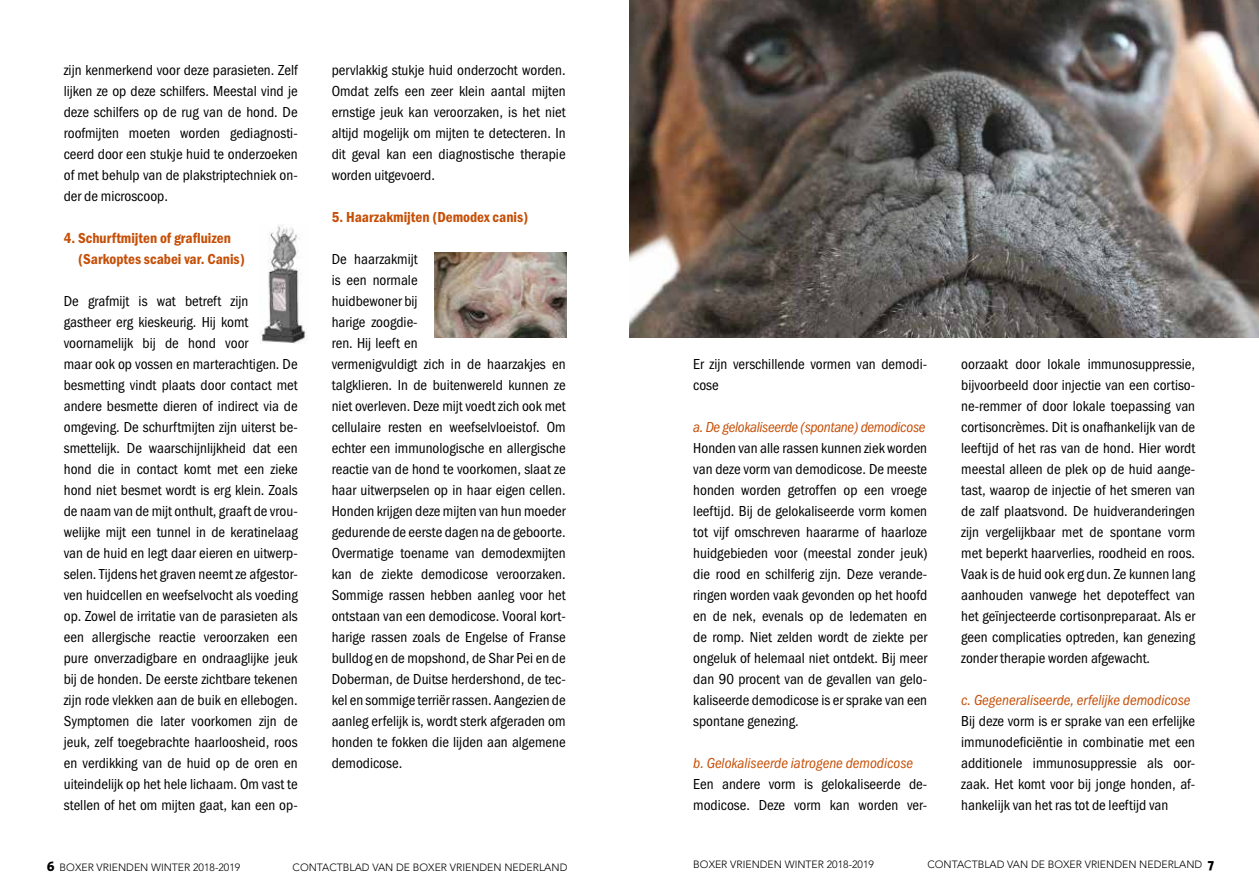
<style>
.page{position:relative;width:1259px;height:893px;background:#fff}
.page>*{position:absolute;margin:0;border:0;box-sizing:border-box;transform-origin:0 0}
.t1{font:15px/21px "Franklin Got URWTCE Boo Con";color:#000;text-align:justify}
.t2{font:15px/21px "Franklin Got URWTCE Dem Con";color:#c64f07}
.t3{font:15px "Franklin Got URWTCE Boo Con Ita";color:#c64f07}
.t4{font:15px "Franklin Got URWTCE Boo Con Ita";letter-spacing:-.02em;color:#c64f07}
.t5{font:300 10.5px "Avenir";color:#000}
.s1{font-family:"The Sans";font-weight:800;font-size:13.5px}
</style>
<div class="page">
<img style="left:260px;top:225px;width:46px;height:119px">
<img style="left:435px;top:252px;width:132px;height:85px">
<img style="left:629px;top:0;width:630px;height:337px">
<p class="t1" style="left:64px;top:60px;width:235px">zijn kenmerkend voor deze parasieten. Zelf lijken ze op deze schilfers. Meestal vind je deze schilfers op de rug van de hond. De roofmijten moeten worden gediagnosti&shy;ceerd door een stukje huid te onderzoeken of met behulp van de plakstriptechniek on&shy;der de microscoop.</p>
<p class="t2" style="left:78px;top:228px;width:168px;text-indent:-14px">4. Schurftmijten of grafluizen (Sarkoptes scabei var. Canis)</p>
<p class="t1" style="left:64px;top:291px;width:235px;text-align:left">De grafmijt is wat betreft zijn gastheer erg kieskeurig. Hij komt voornamelijk bij de hond voor<br>maar ook op vossen en marterachtigen. De besmetting vindt plaats door contact met andere besmette dieren of indirect via de omgeving. De schurftmijten zijn uiterst be&shy;smettelijk. De waarschijnlijkheid dat een hond die in contact komt met een zieke hond niet besmet wordt is erg klein. Zoals de naam van de mijt onthult, graaft de vrou&shy;welijke mijt een tunnel in de keratinelaag van de huid en legt daar eieren en uitwerp&shy;selen. Tijdens het graven neemt ze afgestor&shy;ven huidcellen en weefselvocht als voeding op. Zowel de irritatie van de parasieten als een allergische reactie veroorzaken een pure onverzadigbare en ondraaglijke jeuk bij de honden. De eerste zichtbare tekenen zijn rode vlekken aan de buik en ellebogen.<br>Symptomen die later voorkomen zijn de jeuk, zelf toegebrachte haarloosheid, roos en verdikking van de huid op de oren en uiteindelijk op het hele lichaam. Om vast te stellen of het om mijten gaat, kan een op-</p>
<p class="t1" style="left:332px;top:60px;width:235px">pervlakkig stukje huid onderzocht worden.<br>Omdat zelfs een zeer klein aantal mijten ernstige jeuk kan veroorzaken, is het niet altijd mogelijk om mijten te detecteren. In dit geval kan een diagnostische therapie worden uitgevoerd.</p>
<p class="t2" style="left:332px;top:207px;width:198px">5. Haarzakmijten (Demodex canis)</p>
<p class="t1" style="left:332px;top:249px;width:235px;text-align:left">De haarzakmijt<br>is een normale<br>huidbewoner bij<br>harige zoogdie-<br>ren. Hij leeft en<br>vermenigvuldigt zich in de haarzakjes en talgklieren. In de buitenwereld kunnen ze niet overleven. Deze mijt voedt zich ook met cellulaire resten en weefselvloeistof. Om echter een immunologische en allergische reactie van de hond te voorkomen, slaat ze haar uitwerpselen op in haar eigen cellen.<br>Honden krijgen deze mijten van hun moeder gedurende de eerste dagen na de geboorte.<br>Overmatige toename van demodexmijten kan de ziekte demodicose veroorzaken.<br>Sommige rassen hebben aanleg voor het ontstaan van een demodicose. Vooral kort&shy;harige rassen zoals de Engelse of Franse bulldog en de mopshond, de Shar Pei en de Doberman, de Duitse herdershond, de tec&shy;kel en sommige terriër rassen. Aangezien de aanleg erfelijk is, wordt sterk afgeraden om honden te fokken die lijden aan algemene demodicose.</p>
<p class="t1" style="left:693px;top:354px;width:235px">Er zijn verschillende vormen van demodi&shy;cose</p>
<p class="t4" style="left:693px;top:419px;width:234px">a. De gelokaliseerde (spontane) demodicose</p>
<p class="t1" style="left:693px;top:438px;width:235px">Honden van alle rassen kunnen ziek worden van deze vorm van demodicose. De meeste honden worden getroffen op een vroege leeftijd. Bij de gelokaliseerde vorm komen tot vijf omschreven haararme of haarloze huidgebieden voor (meestal zonder jeuk) die rood en schilferig zijn. Deze verande&shy;ringen worden vaak gevonden op het hoofd en de nek, evenals op de ledematen en de romp. Niet zelden wordt de ziekte per ongeluk of helemaal niet ontdekt. Bij meer dan 90 procent van de gevallen van gelo&shy;kaliseerde demodicose is er sprake van een spontane genezing.</p>
<p class="t3" style="left:693px;top:755px;width:221px">b. Gelokaliseerde iatrogene demodicose</p>
<p class="t1" style="left:693px;top:774px;width:235px">Een andere vorm is gelokaliseerde de&shy;modicose. Deze vorm kan worden ver-</p>
<p class="t1" style="left:961px;top:354px;width:235px">oorzaakt door lokale immunosuppressie, bijvoorbeeld door injectie van een cortiso&shy;ne-remmer of door lokale toepassing van cortisoncrèmes. Dit is onafhankelijk van de leeftijd of het ras van de hond. Hier wordt meestal alleen de plek op de huid aange&shy;tast, waarop de injectie of het smeren van de zalf plaatsvond. De huidveranderingen zijn vergelijkbaar met de spontane vorm met beperkt haarverlies, roodheid en roos.<br>Vaak is de huid ook erg dun. Ze kunnen lang aanhouden vanwege het depoteffect van het geïnjecteerde cortisonpreparaat. Als er geen complicaties optreden, kan genezing zonder therapie worden afgewacht.</p>
<p class="t3" style="left:961px;top:692px;width:231px">c. Gegeneraliseerde, erfelijke demodicose</p>
<p class="t1" style="left:961px;top:711px;width:235px">Bij deze vorm is er sprake van een erfelijke immunodeficiëntie in combinatie met een additionele immunosuppressie als oor&shy;zaak. Het komt voor bij jonge honden, af&shy;hankelijk van het ras tot de leeftijd van</p>
<p class="t5" style="left:47px;top:861px;width:195px"><span class="s1">6</span> BOXER VRIENDEN WINTER 2018-2019</p>
<p class="t5" style="left:293px;top:861px;width:276px">CONTACTBLAD VAN DE BOXER VRIENDEN NEDERLAND</p>
<p class="t5" style="left:693px;top:858px;width:182px">BOXER VRIENDEN WINTER 2018-2019</p>
<p class="t5" style="left:927px;top:858px;width:288px">CONTACTBLAD VAN DE BOXER VRIENDEN NEDERLAND <span class="s1">7</span></p>
</div>
